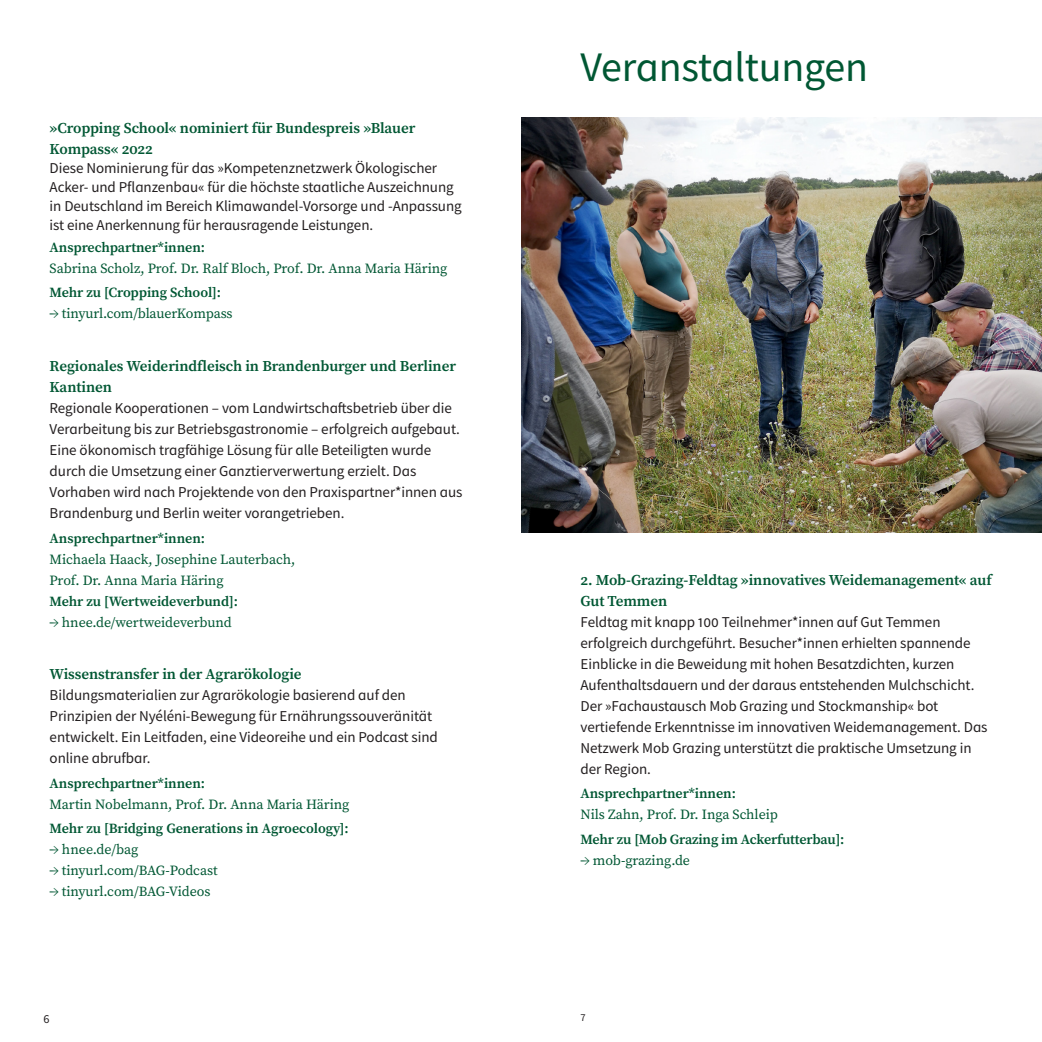
<style>
.page{position:relative;width:1042px;height:1042px;background:#fff}
.page>*{position:absolute;margin:0;border:0;box-sizing:border-box;transform-origin:0 0}
.t1{font:42px "Source Sans Pro";letter-spacing:-.005em;color:#005733}
.t2{font:15.05px/21px "Source Sans Pro";letter-spacing:-.005em;color:#231f20}
.t3{font:15.05px/21px "Source Serif Variable";letter-spacing:-.005em;color:#005733}
.t4{font:14px/21px "Source Serif Pro";letter-spacing:-.005em;color:#005733}
.t5{font:600 14px "Source Serif Pro";letter-spacing:-.005em;color:#005733}
.t6{font:12.25px "Source Sans Pro";color:#231f20}
.t7{font:10.5px "Source Sans Pro";color:#231f20}
.s1{font-size:13.83px}
</style>
<div class="page">
<img style="left:521px;top:117px;width:521px;height:415px">
<p class="t3" style="left:50px;top:117px;width:367px">»Cropping School« nominiert für Bundespreis »Blauer<br>Kompass« 2022</p>
<p class="t2" style="left:50px;top:158px;width:414px;line-height:18.9px">Diese Nominierung für das »Kompetenznetzwerk Ökologischer Acker- und Pflanzenbau« für die höchste staatliche Auszeichnung in Deutschland im Bereich Klimawandel-Vorsorge und -Anpassung ist eine Anerkennung für herausragende Leistungen.</p>
<p class="t5" style="left:50px;top:238px;width:157px">Ansprechpartner*innen:</p>
<p class="t4" style="left:50px;top:258px;width:399px">Sabrina Scholz, Prof. Dr. Ralf Bloch, Prof. Dr. Anna Maria Häring</p>
<p class="t5" style="left:50px;top:283px;width:173px">Mehr zu [Cropping School]:</p>
<p class="t4" style="left:50px;top:303px;width:185px">→ tinyurl.com/blauerKompass</p>
<p class="t3" style="left:50px;top:355px;width:408px">Regionales Weiderindfleisch in Brandenburger und Berliner<br>Kantinen</p>
<p class="t2" style="left:50px;top:397px;width:414px">Regionale Kooperationen – vom Landwirtschaftsbetrieb über die Verarbeitung bis zur Betriebsgastronomie – erfolgreich aufgebaut.<br>Eine ökonomisch tragfähige Lösung für alle Beteiligten wurde durch die Umsetzung einer Ganztierverwertung erzielt. Das Vorhaben wird nach Projektende von den Praxispartner*innen aus Brandenburg und Berlin weiter vorangetrieben.</p>
<p class="t5" style="left:50px;top:528px;width:157px">Ansprechpartner*innen:</p>
<p class="t4" style="left:50px;top:548px;width:247px">Michaela Haack, Josephine Lauterbach,<br>Prof. Dr. Anna Maria Häring</p>
<p class="t5" style="left:50px;top:591px;width:190px">Mehr zu [Wertweideverbund]:</p>
<p class="t4" style="left:50px;top:611px;width:184px">→ hnee.de/wertweideverbund</p>
<p class="t3" style="left:50px;top:663px;width:253px">Wissenstransfer in der Agrarökologie</p>
<p class="t2" style="left:50px;top:684px;width:390px">Bildungsmaterialien zur Agrarökologie basierend auf den Prinzipien der Nyéléni-Bewegung für Ernährungssouveränität entwickelt. Ein Leitfaden, eine Videoreihe und ein Podcast sind online abrufbar.</p>
<p class="t5" style="left:50px;top:773px;width:157px">Ansprechpartner*innen:</p>
<p class="t4" style="left:50px;top:793px;width:301px">Martin Nobelmann, Prof. Dr. Anna Maria Häring</p>
<p class="t5" style="left:50px;top:819px;width:301px">Mehr zu [Bridging Generations in Agroecology]:</p>
<p class="t4" style="left:50px;top:839px;width:90px">→ hnee.de/bag</p>
<p class="t4" style="left:50px;top:860px;width:169px">→ tinyurl.com/<span class="s1">BAG</span>-Podcast</p>
<p class="t4" style="left:50px;top:881px;width:162px">→ tinyurl.com/<span class="s1">BAG</span>-Videos</p>
<h1 class="t1" style="left:580px;top:40px;width:289px">Veranstaltungen</h1>
<p class="t3" style="left:580px;top:569px;width:413px">2. Mob-Grazing-Feldtag »innovatives Weidemanagement« auf<br>Gut Temmen</p>
<p class="t2" style="left:580px;top:611px;width:408px">Feldtag mit knapp 100 Teilnehmer*innen auf Gut Temmen erfolgreich durchgeführt. Besucher*innen erhielten spannende Einblicke in die Beweidung mit hohen Besatzdichten, kurzen Aufenthaltsdauern und der daraus entstehenden Mulchschicht.<br>Der »Fachaustausch Mob Grazing und Stockmanship« bot vertiefende Erkenntnisse im innovativen Weidemanagement. Das Netzwerk Mob Grazing unterstützt die praktische Umsetzung in der Region.</p>
<p class="t5" style="left:580px;top:784px;width:157px">Ansprechpartner*innen:</p>
<p class="t4" style="left:580px;top:804px;width:199px">Nils Zahn, Prof. Dr. Inga Schleip</p>
<p class="t5" style="left:580px;top:830px;width:265px">Mehr zu [Mob Grazing im Ackerfutterbau]:</p>
<p class="t4" style="left:580px;top:850px;width:111px">→ mob-grazing.de</p>
<p class="t6" style="left:44px;top:1011px;width:8px">6</p>
<p class="t7" style="left:580px;top:1011px;width:7px">7</p>
</div>
